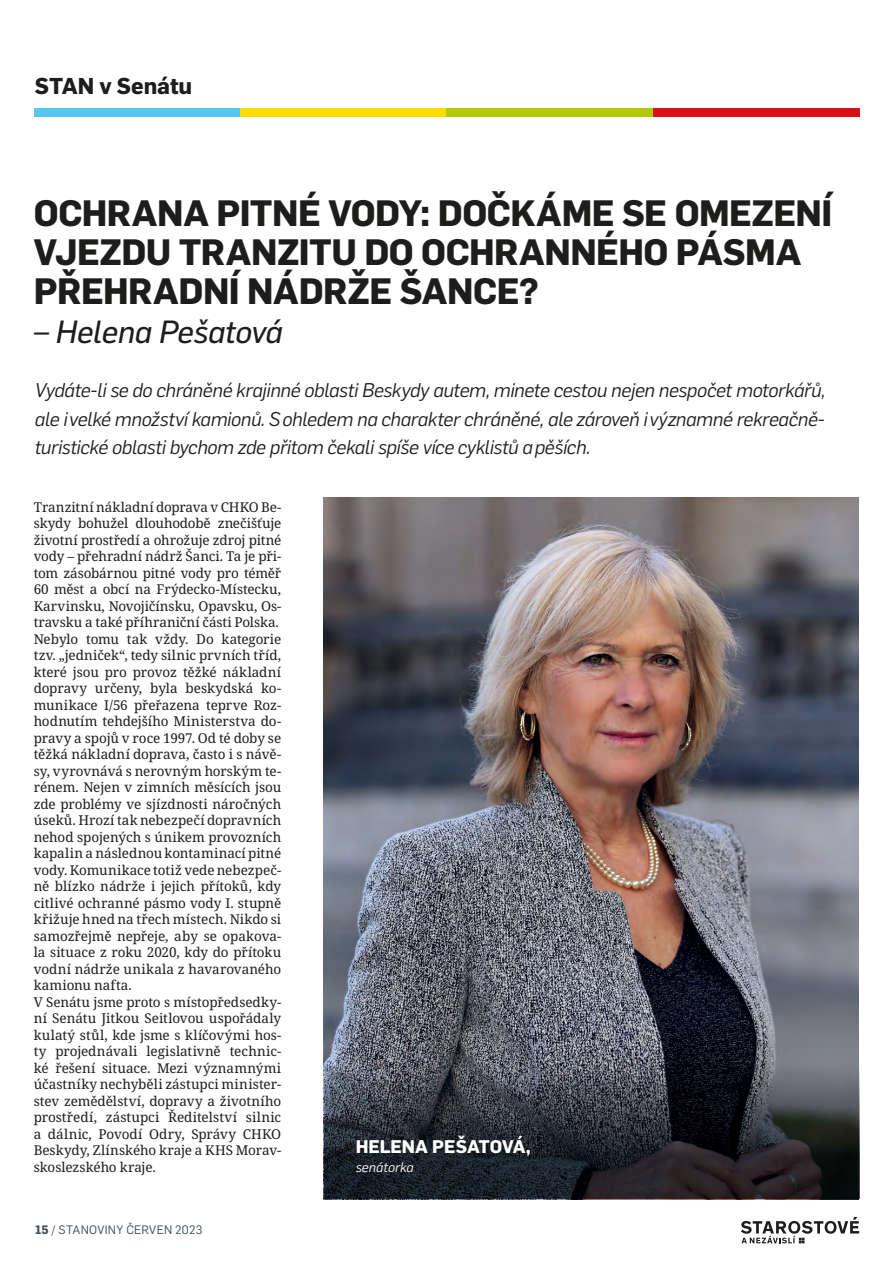
<style>
.page{position:relative;width:893px;height:1263px;background:#fff}
.page>*{position:absolute;margin:0;border:0;box-sizing:border-box;transform-origin:0 0}
.t1{font:700 36px/39px "Flama";letter-spacing:-.015em;color:#1d1d1b}
.t2{font:italic 31.5px "Flama Basic";letter-spacing:-.015em;color:#1d1d1b}
.t3{font:700 22.5px "Flama";color:#1d1d1b}
.t4{font:italic 19.5px/28.5px "Flama";letter-spacing:-.02em;color:#1d1d1b;text-align:justify}
.t5{font:700 18px "Flama";letter-spacing:-.005em;color:#fff}
.t6{font:13.5px/16.5px "Noto Serif";letter-spacing:-.005em;color:#1d1d1b}
.t7{font:italic 13.5px "Flama";letter-spacing:.005em;color:#fff}
.t8{font:12px "Flama";letter-spacing:.02em;color:#3f4e55}
.s1{font-weight:700}
</style>
<div class="page">
<div style="left:34px;top:108px;width:206px;height:9px;background:#5bc5f2"></div>
<div style="left:240px;top:108px;width:207px;height:9px;background:#fd0"></div>
<div style="left:447px;top:108px;width:206px;height:9px;background:#afca0b"></div>
<div style="left:653px;top:108px;width:207px;height:9px;background:#d91016"></div>
<svg style="left:741px;top:1217px;width:118px;height:26px"></svg>
<img style="left:324px;top:497px;width:535px;height:540px">
<svg style="left:324px;top:1037px;width:536px;height:162px;background:#35383f"></svg>
<h3 class="t3" style="left:35px;top:69px;width:159px">STAN v Senátu</h3>
<h1 class="t1" style="left:34px;top:191px;width:800px">OCHRANA PITNÉ VODY: DOČKÁME SE OMEZENÍ<br>VJEZDU TRANZITU DO OCHRANNÉHO PÁSMA<br>PŘEHRADNÍ NÁDRŽE ŠANCE?</h1>
<h2 class="t2" style="left:34px;top:310px;width:250px">– Helena Pešatová</h2>
<p class="t4" style="left:35px;top:375px;width:792px">Vydáte-li se do chráněné krajinné oblasti Beskydy autem, minete cestou nejen nespočet motorkářů, ale i velké množství kamionů. S ohledem na charakter chráněné, ale zároveň i významné rekreačně&shy;turistické oblasti bychom zde přitom čekali spíše více cyklistů a pěších.</p>
<p class="t6" style="left:34px;top:499px;width:249px">Tranzitní nákladní doprava v CHKO Be&shy;skydy bohužel dlouhodobě znečišťuje životní prostředí a ohrožuje zdroj pitné vody – přehradní nádrž Šanci. Ta je při&shy;tom zásobárnou pitné vody pro téměř 60 měst a obcí na Frýdecko-Místecku, Karvinsku, Novojičínsku, Opavsku, Os&shy;travsku a také příhraniční části Polska.<br>Nebylo tomu tak vždy. Do kategorie tzv. „jedniček“, tedy silnic prvních tříd, které jsou pro provoz těžké nákladní dopravy určeny, byla beskydská ko&shy;munikace I/56 přeřazena teprve Roz&shy;hodnutím tehdejšího Ministerstva do&shy;pravy a spojů v roce 1997. Od té doby se těžká nákladní doprava, často i s návě&shy;sy, vyrovnává s nerovným horským te&shy;rénem. Nejen v zimních měsících jsou zde problémy ve sjízdnosti náročných úseků. Hrozí tak nebezpečí dopravních nehod spojených s únikem provozních kapalin a následnou kontaminací pitné vody. Komunikace totiž vede nebezpeč&shy;ně blízko nádrže i jejich přítoků, kdy citlivé ochranné pásmo vody I. stupně křižuje hned na třech místech. Nikdo si samozřejmě nepřeje, aby se opakova&shy;la situace z roku 2020, kdy do přítoku vodní nádrže unikala z havarovaného kamionu nafta.<br>V Senátu jsme proto s místopředsedky&shy;ní Senátu Jitkou Seitlovou uspořádaly kulatý stůl, kde jsme s klíčovými hos&shy;ty projednávali legislativně technic&shy;ké řešení situace. Mezi významnými účastníky nechyběli zástupci minister&shy;stev zemědělství, dopravy a životního prostředí, zástupci Ředitelství silnic a dálnic, Povodí Odry, Správy CHKO Beskydy, Zlínského kraje a KHS Morav&shy;skoslezského kraje.</p>
<p class="t8" style="left:35px;top:1221px;width:169px"><span class="s1">15</span> / STANOVINY ČERVEN 2023</p>
<h3 class="t5" style="left:356px;top:1133px;width:177px">HELENA PEŠATOVÁ,</h3>
<p class="t7" style="left:356px;top:1158px;width:60px">senátorka</p>
</div>
